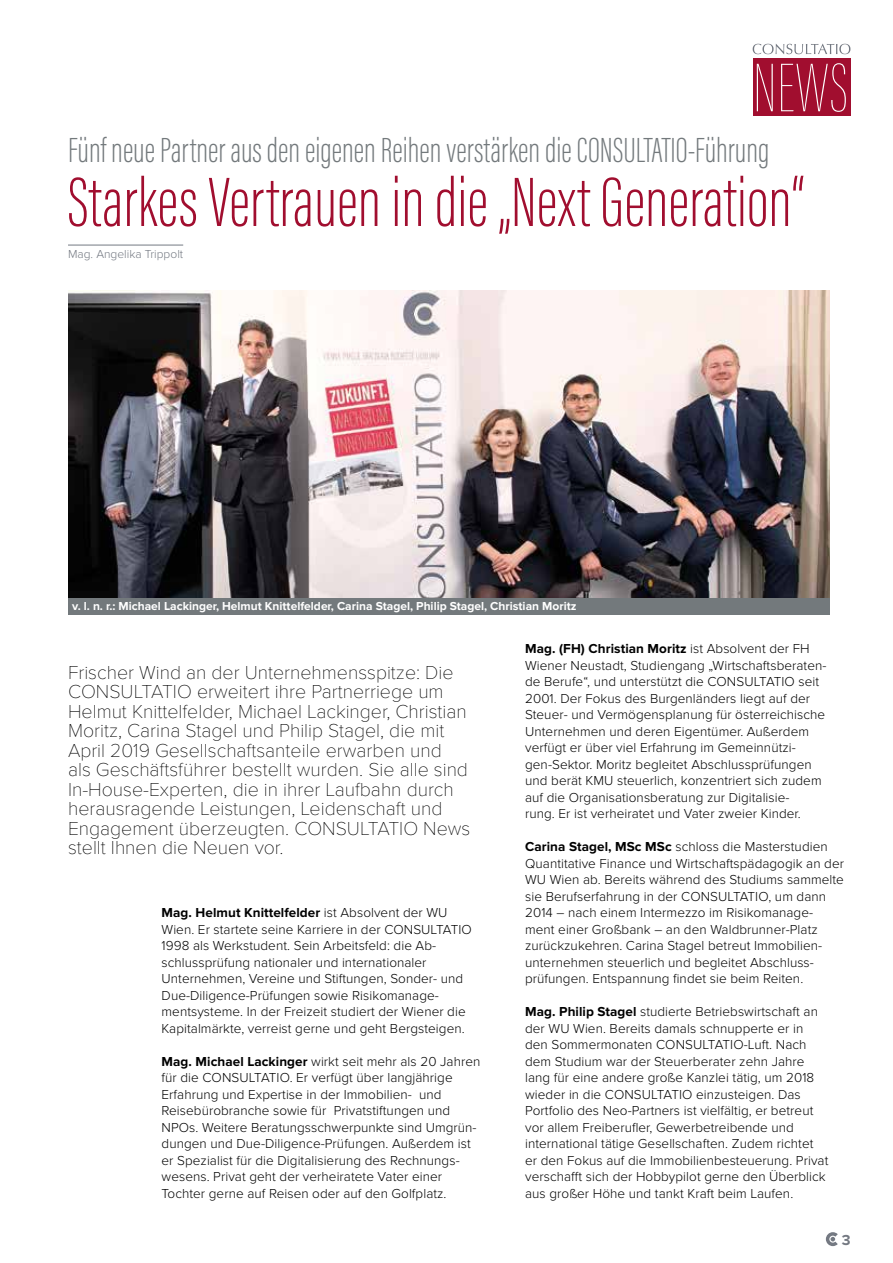
<style>
.page{position:relative;width:893px;height:1263px;background:#fff}
.page>*{position:absolute;margin:0;border:0;box-sizing:border-box;transform-origin:0 0}
.t1{font:200 72px "Acumin Pro Extra Cond";color:#a10e2f}
.t2{font:100 71.25px "Acumin Pro Extra Cond";color:#fff}
.t3{font:200 36px "Acumin Pro Extra Cond";color:#73797c}
.t4{font:100 19.5px/19.5px "Proxima Nova T";color:#000}
.t5{font:700 15px "Proxima Nova";color:#747982}
.t6{font:300 13.5px/16.5px "Proxima Nova";letter-spacing:.005em;color:#000}
.t7{font:700 12px "Proxima Nova";color:#fff}
.t8{font:300 12px "Proxima Nova";color:#747982}
.s1{font-weight:700}
</style>
<div class="page">
<svg style="left:753px;top:44px;width:97px;height:10px"></svg>
<div style="left:753px;top:59px;width:97px;height:57px;background:#a10e2f"></div>
<svg style="left:826px;top:1232px;width:12px;height:14px"></svg>
<hr style="left:68px;top:245px;width:115px;height:1px;background:#747982">
<img style="left:68px;top:290px;width:761px;height:308px">
<div style="left:68px;top:598px;width:761px;height:16px;background:#73797c"></div>
<h2 class="t2" style="left:753px;top:46px;width:97px">NEWS</h2>
<h3 class="t3" style="left:68px;top:128px;width:703px">Fünf neue Partner aus den eigenen Reihen verstärken die CONSULTATIO-Führung</h3>
<h1 class="t1" style="left:68px;top:159px;width:738px">Starkes Vertrauen in die „Next Generation“</h1>
<p class="t8" style="left:68px;top:247px;width:117px">Mag. Angelika Trippolt</p>
<p class="t7" style="left:72px;top:599px;width:506px">v. l. n. r.: Michael Lackinger, Helmut Knittelfelder, Carina Stagel, Philip Stagel, Christian Moritz</p>
<p class="t4" style="left:68px;top:663px;width:404px">Frischer Wind an der Unternehmensspitze: Die CONSULTATIO erweitert ihre Partnerriege um Helmut Knittelfelder, Michael Lackinger, Christian Moritz, Carina Stagel und Philip Stagel, die mit April 2019 Gesellschaftsanteile erwarben und<br>als Geschäftsführer bestellt wurden. Sie alle sind In-House-Experten, die in ihrer Laufbahn durch herausragende Leistungen, Leidenschaft und Engagement überzeugten. CONSULTATIO News stellt Ihnen die Neuen vor.</p>
<p class="t6" style="left:162px;top:905px;width:312px"><span class="s1">Mag. Helmut Knittelfelder</span> ist Absolvent der WU Wien. Er startete seine Karriere in der CONSULTATIO 1998 als Werkstudent. Sein Arbeitsfeld: die Ab&shy;schlussprüfung nationaler und internationaler Unternehmen, Vereine und Stiftungen, Sonder- und Due-Diligence-Prüfungen sowie Risikomanage&shy;mentsysteme. In der Freizeit studiert der Wiener die Kapitalmärkte, verreist gerne und geht Bergsteigen.</p>
<p class="t6" style="left:162px;top:1053px;width:320px"><span class="s1">Mag. Michael Lackinger</span> wirkt seit mehr als 20 Jahren für die CONSULTATIO. Er verfügt über langjährige Erfahrung und Expertise in der Immobilien- und Reisebürobranche sowie für Privatstiftungen und NPOs. Weitere Beratungsschwerpunkte sind Umgrün&shy;dungen und Due-Diligence-Prüfungen. Außerdem ist er Spezialist für die Digitalisierung des Rechnungs&shy;wesens. Privat geht der verheiratete Vater einer Tochter gerne auf Reisen oder auf den Golfplatz.</p>
<p class="t6" style="left:525px;top:641px;width:303px"><span class="s1">Mag. (FH) Christian Moritz</span> ist Absolvent der FH Wiener Neustadt, Studiengang „Wirtschaftsberaten&shy;de Berufe“, und unterstützt die CONSULTATIO seit 2001. Der Fokus des Burgenländers liegt auf der Steuer- und Vermögensplanung für österreichische Unternehmen und deren Eigentümer. Außerdem verfügt er über viel Erfahrung im Gemeinnützi&shy;gen-Sektor. Moritz begleitet Abschlussprüfungen und berät KMU steuerlich, konzentriert sich zudem auf die Organisationsberatung zur Digitalisie-<br>rung. Er ist verheiratet und Vater zweier Kinder.</p>
<p class="t6" style="left:525px;top:839px;width:320px"><span class="s1">Carina Stagel, MSc MSc</span> schloss die Masterstudien Quantitative Finance und Wirtschaftspädagogik an der WU Wien ab. Bereits während des Studiums sammelte sie Berufserfahrung in der CONSULTATIO, um dann 2014 – nach einem Intermezzo im Risikomanage&shy;ment einer Großbank – an den Waldbrunner-Platz zurückzukehren. Carina Stagel betreut Immobilien&shy;unternehmen steuerlich und begleitet Abschluss&shy;prüfungen. Entspannung findet sie beim Reiten.</p>
<p class="t6" style="left:525px;top:1004px;width:305px"><span class="s1">Mag. Philip Stagel</span> studierte Betriebswirtschaft an der WU Wien. Bereits damals schnupperte er in den Sommermonaten CONSULTATIO-Luft. Nach dem Studium war der Steuerberater zehn Jahre lang für eine andere große Kanzlei tätig, um 2018 wieder in die CONSULTATIO einzusteigen. Das Portfolio des Neo-Partners ist vielfältig, er betreut vor allem Freiberufler, Gewerbetreibende und international tätige Gesellschaften. Zudem richtet er den Fokus auf die Immobilienbesteuerung. Privat verschafft sich der Hobbypilot gerne den Überblick aus großer Höhe und tankt Kraft beim Laufen.</p>
<p class="t5" style="left:842px;top:1231px;width:10px">3</p>
</div>
